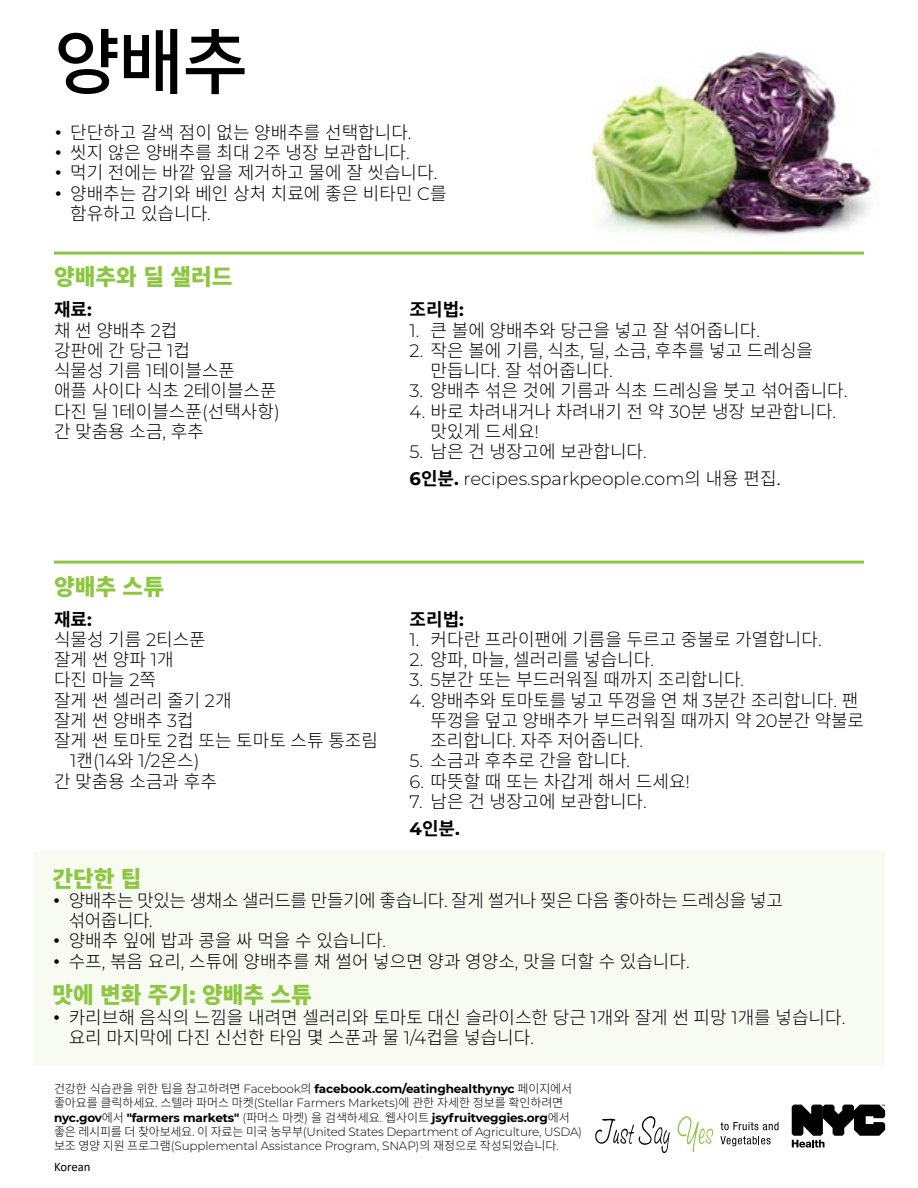
<style>
.page{position:relative;width:918px;height:1188px;background:#fff}
.page>*{position:absolute;margin:0;border:0;box-sizing:border-box;transform-origin:0 0}
.t1{font:500 72px "Source Han Sans K";color:#000}
.t2{font:800 22.5px "Source Han Sans K";color:#8dc640}
.t3{font:300 18px/20.2px "Source Han Sans K";color:#000}
.t4{font:300 18px/20.2px "Source Han Sans K";letter-spacing:-.025em;color:#000}
.t5{font:300 18px "Montserrat";color:#000}
.t6{font:700 18px "Source Han Sans K";color:#000}
.t7{font:700 18px "Montserrat";color:#000}
.t8{font:12.75px "Calibri";color:#000}
.t9{font:300 12px/14.4px "Montserrat";letter-spacing:-.02em;color:#000}
.t10{font:700 12px "Montserrat";letter-spacing:-.01em;color:#000}
.t11{font:300 12px "Source Han Sans K";letter-spacing:-.01em;color:#000}
.s1{font-family:"Gotham"}
.s2{font-family:"Montserrat"}
.s3{font-weight:700}
.s4{font-family:"Montserrat";font-weight:700}
.s5{font-family:"Source Han Sans K";font-weight:700}
.s6{font-family:"Source Han Sans K"}
.s7{font-family:"Gotham";font-weight:900}
.s8{font-family:"Source Han Sans K";font-weight:300}
.s9{font-weight:300}
</style>
<div class="page">
<img style="left:590px;top:52px;width:282px;height:184px">
<div style="left:33px;top:851px;width:852px;height:213px;background:#f7fbf2"></div>
<hr style="left:54px;top:561px;width:810px;height:3px;background:#8dc640">
<hr style="left:54px;top:252px;width:810px;height:3px;background:#8dc640">
<svg style="left:792px;top:1105px;width:93px;height:43px"></svg>
<svg style="left:721px;top:1122px;width:58px;height:8px"></svg>
<svg style="left:720px;top:1136px;width:51px;height:10px"></svg>
<svg style="left:595px;top:1116px;width:75px;height:37px"></svg>
<svg style="left:677px;top:1116px;width:36px;height:36px"></svg>
<h1 class="t1" style="left:54px;top:22px;width:196px">양배추</h1>
<p class="t3" style="left:54px;top:123px;width:359px"><span class="s1">•</span> 단단하고 갈색 점이 없는 양배추를 선택합니다<span class="s2">.</span></p>
<p class="t3" style="left:54px;top:143px;width:357px"><span class="s1">•</span> 씻지 않은 양배추를 최대 <span class="s2">2</span>주 냉장 보관합니다<span class="s2">.</span></p>
<p class="t3" style="left:54px;top:163px;width:385px"><span class="s1">•</span> 먹기 전에는 바깥 잎을 제거하고 물에 잘 씻습니다<span class="s2">.</span></p>
<p class="t3" style="left:70px;top:183px;width:378px;text-indent:-16px"><span class="s1">•</span> 양배추는 감기와 베인 상처 치료에 좋은 비타민 <span class="s2">C</span>를 함유하고 있습니다<span class="s2">.</span></p>
<p class="t2" style="left:54px;top:264px;width:180px">양배추와 딜 샐러드</p>
<p class="t3" style="left:54px;top:300px;width:227px"><span class="s3">재료</span><span class="s4">:<br></span>채 썬 양배추 <span class="s2">2</span>컵<br>강판에 간 당근 <span class="s2">1</span>컵<br>식물성 기름 <span class="s2">1</span>테이블스푼<br>애플 사이다 식초 <span class="s2">2</span>테이블스푼 다진 딜 <span class="s2">1</span>테이블스푼<span class="s2">(</span>선택사항<span class="s2">) </span>간 맞춤용 소금<span class="s2">,</span> 후추</p>
<p class="t6" style="left:410px;top:300px;width:56px">조리법<span class="s2">:</span></p>
<p class="t3" style="left:410px;top:320px;width:352px"><span class="s2">1.</span> 큰 볼에 양배추와 당근을 넣고 잘 섞어줍니다<span class="s2">.</span></p>
<p class="t3" style="left:431px;top:341px;width:384px;text-indent:-21px"><span class="s2">2.</span> 작은 볼에 기름<span class="s2">,</span> 식초<span class="s2">,</span> 딜<span class="s2">,</span> 소금<span class="s2">,</span> 후추를 넣고 드레싱을 만듭니다<span class="s2">.</span> 잘 섞어줍니다<span class="s2">.</span></p>
<p class="t3" style="left:410px;top:381px;width:439px"><span class="s2">3.</span> 양배추 섞은 것에 기름과 식초 드레싱을 붓고 섞어줍니다<span class="s2">.</span></p>
<p class="t3" style="left:431px;top:401px;width:407px;text-indent:-21px"><span class="s2">4.</span> 바로 차려내거나 차려내기 전 약 <span class="s2">30</span>분 냉장 보관합니다<span class="s2">. </span>맛있게 드세요<span class="s2">!</span></p>
<p class="t3" style="left:410px;top:442px;width:239px"><span class="s2">5.</span> 남은 건 냉장고에 보관합니다<span class="s2">.</span></p>
<p class="t5" style="left:410px;top:467px;width:373px"><span class="s3">6</span><span class="s5">인분</span><span class="s3">.</span> recipes.sparkpeople.com<span class="s6">의 내용 편집.</span></p>
<p class="t2" style="left:54px;top:574px;width:112px">양배추 스튜</p>
<p class="t3" style="left:54px;top:609px;width:326px"><span class="s3">재료</span><span class="s4">:<br></span>식물성 기름 <span class="s2">2</span>티스푼<br>잘게 썬 양파 <span class="s2">1</span>개<br>다진 마늘 <span class="s2">2</span>쪽<br>잘게 썬 셀러리 줄기 <span class="s2">2</span>개<br>잘게 썬 양배추 <span class="s2">3</span>컵<br>잘게 썬 토마토 <span class="s2">2</span>컵 또는 토마토 스튜 통조림</p>
<p class="t5" style="left:70px;top:749px;width:131px">1<span class="s6">캔</span>(14<span class="s6">와</span> 1/2<span class="s6">온스</span>)</p>
<p class="t3" style="left:54px;top:771px;width:164px">간 맞춤용 소금과 후추</p>
<p class="t6" style="left:410px;top:609px;width:56px">조리법<span class="s2">:</span></p>
<p class="t3" style="left:410px;top:630px;width:414px"><span class="s2">1.</span> 커다란 프라이팬에 기름을 두르고 중불로 가열합니다<span class="s2">.</span></p>
<p class="t3" style="left:410px;top:650px;width:246px"><span class="s2">2.</span> 양파<span class="s2">,</span> 마늘<span class="s2">,</span> 셀러리를 넣습니다<span class="s2">.</span></p>
<p class="t3" style="left:410px;top:670px;width:336px"><span class="s2">3. 5</span>분간 또는 부드러워질 때까지 조리합니다<span class="s2">.</span></p>
<p class="t3" style="left:431px;top:690px;width:435px;text-indent:-21px"><span class="s2">4.</span> 양배추와 토마토를 넣고 뚜껑을 연 채 <span class="s2">3</span>분간 조리합니다<span class="s2">.</span> 팬 뚜껑을 덮고 양배추가 부드러워질 때까지 약 <span class="s2">20</span>분간 약불로 조리합니다<span class="s2">.</span> 자주 저어줍니다<span class="s2">.</span></p>
<p class="t3" style="left:410px;top:751px;width:222px"><span class="s2">5.</span> 소금과 후추로 간을 합니다<span class="s2">.</span></p>
<p class="t3" style="left:410px;top:771px;width:282px"><span class="s2">6.</span> 따뜻할 때 또는 차갑게 해서 드세요<span class="s2">!</span></p>
<p class="t3" style="left:410px;top:792px;width:239px"><span class="s2">7.</span> 남은 건 냉장고에 보관합니다<span class="s2">.</span></p>
<p class="t7" style="left:410px;top:815px;width:52px">4<span class="s6">인분</span>.</p>
<p class="t2" style="left:52px;top:866px;width:91px">간단한 팁</p>
<p class="t4" style="left:69px;top:891px;width:716px;text-indent:-16px"><span class="s1">•</span> 양배추는 맛있는 생채소 샐러드를 만들기에 좋습니다<span class="s2">.</span> 잘게 썰거나 찢은 다음 좋아하는 드레싱을 넣고 섞어줍니다<span class="s2">.</span></p>
<p class="t3" style="left:52px;top:931px;width:335px"><span class="s1">•</span> 양배추 잎에 밥과 콩을 싸 먹을 수 있습니다<span class="s2">.</span></p>
<p class="t3" style="left:52px;top:951px;width:639px"><span class="s1">•</span> 수프<span class="s2">,</span> 볶음 요리<span class="s2">,</span> 스튜에 양배추를 채 썰어 넣으면 양과 영양소<span class="s2">,</span> 맛을 더할 수 있습니다<span class="s2">.</span></p>
<p class="t2" style="left:52px;top:982px;width:261px">맛에 변화 주기<span class="s7">:</span> 양배추 스튜</p>
<p class="t3" style="left:69px;top:1007px;width:778px;text-indent:-16px"><span class="s1">•</span> 카리브해 음식의 느낌을 내려면 셀러리와 토마토 대신 슬라이스한 당근 <span class="s2">1</span>개와 잘게 썬 피망 <span class="s2">1</span>개를 넣습니다<span class="s2">. </span>요리 마지막에 다진 신선한 타임 몇 스푼과 물 <span class="s2">1/4</span>컵을 넣습니다<span class="s2">.</span></p>
<p class="t10" style="left:54px;top:1080px;width:520px"><span class="s8">건강한 식습관을 위한 팁을 참고하려면</span> <span class="s9">Facebook</span><span class="s8">의</span> facebook.com/eatinghealthynyc <span class="s8">페이지에서</span></p>
<p class="t11" style="left:54px;top:1096px;width:511px">좋아요를 클릭하세요<span class="s2">.</span> 스텔라 파머스 마켓<span class="s2">(Stellar Farmers Markets)</span>에 관한 자세한 정보를 확인하려면</p>
<p class="t9" style="left:54px;top:1110px;width:530px"><span class="s3">nyc.gov</span><span class="s6">에서</span> <span class="s3">"farmers markets"</span> (<span class="s6">파머스 마켓</span>) <span class="s6">을 검색하세요</span>. <span class="s6">웹사이트</span> <span class="s3">jsyfruitveggies.org</span><span class="s6">에서 좋은 레시피를 더 찾아보세요</span>. <span class="s6">이 자료는 미국 농무부</span>(United States Department of Agriculture, USDA) <span class="s6">보조 영양 지원 프로그램</span>(Supplemental Assistance Program, SNAP)<span class="s6">의 재정으로 작성되었습니다</span>.</p>
<p class="t8" style="left:54px;top:1157px;width:38px">Korean</p>
</div>
